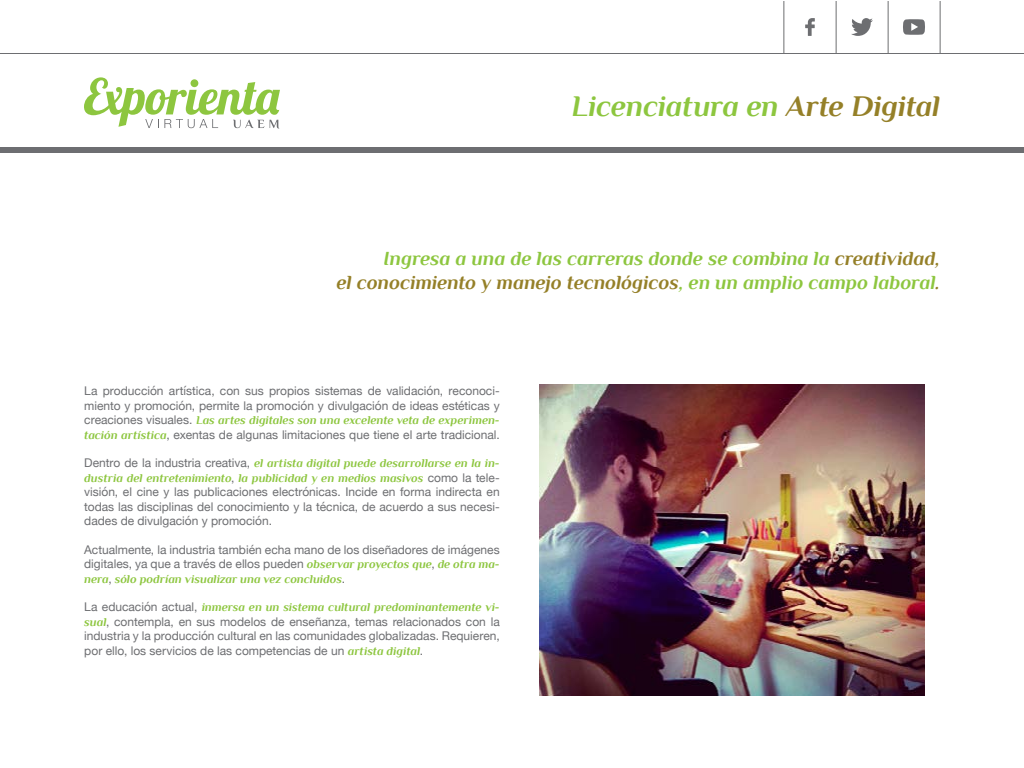
<style>
.page{position:relative;width:1024px;height:768px;background:#fff}
.page>*{position:absolute;margin:0;border:0;box-sizing:border-box;transform-origin:0 0}
.t1{font:italic 700 30px "Philosopher";letter-spacing:-.005em;color:#8dc63f}
.t2{font:italic 700 20px/24px "Philosopher";color:#8dc63f;text-align:right}
.t3{font:12px/14.4px "Helvetica Neue";color:#6d6e71}
.t4{font:italic 700 12px/14.4px "Philosopher";color:#8dc63f}
.s1{color:#958028}
.s2{font-family:"Helvetica Neue";font-weight:400;font-style:normal;color:#6d6e71}
.s3{font-family:"Philosopher";font-weight:700;font-style:italic;color:#8dc63f}
</style>
<div class="page">
<svg style="left:84px;top:77px;width:196px;height:52px"></svg>
<div style="left:0;top:147px;width:1024px;height:6px;background:#6d6e71"></div>
<hr style="left:0;top:53px;width:1024px;height:1px;background:#6d6e71">
<svg style="left:851px;top:18px;width:22px;height:18px"></svg>
<svg style="left:903px;top:19px;width:22px;height:16px"></svg>
<svg style="left:805px;top:18px;width:10px;height:18px"></svg>
<hr style="left:784px;top:1px;width:1px;height:52px;background:#6d6e71">
<hr style="left:836px;top:1px;width:1px;height:52px;background:#6d6e71">
<hr style="left:888px;top:1px;width:1px;height:52px;background:#6d6e71">
<hr style="left:940px;top:1px;width:1px;height:52px;background:#6d6e71">
<img style="left:540px;top:384px;width:384px;height:312px">
<h1 class="t1" style="left:571px;top:91px;width:370px">Licenciatura en <span class="s1">Arte Digital</span></h1>
<h2 class="t2" style="left:336px;top:247px;width:605px">Ingresa a una de las carreras donde se combina la <span class="s1">creatividad,<br>el conocimiento y manejo tecnológicos</span>, en un amplio campo laboral<span class="s1">.</span></h2>
<p class="t3" style="left:84px;top:385px;width:417px">La producción artística, con sus propios sistemas de validación, reconoci&shy;miento y promoción, permite la promoción y divulgación de ideas estéticas y</p>
<p class="t4" style="left:84px;top:413px;width:417px"><span class="s2">creaciones visuales.</span> Las artes digitales son una excelente veta de experimen-</p>
<p class="t3" style="left:84px;top:428px;width:417px"><span class="s3">tación artística</span>, exentas de algunas limitaciones que tiene el arte tradicional.</p>
<p class="t4" style="left:84px;top:456px;width:417px"><span class="s2">Dentro de la industria creativa,</span> el artista digital puede desarrollarse en la in&shy;dustria del entretenimiento<span class="s2">,</span> la publicidad y en medios masivos <span class="s2">como la tele-</span></p>
<p class="t3" style="left:84px;top:485px;width:417px;text-align:justify">visión, el cine y las publicaciones electrónicas. Incide en forma indirecta en todas las disciplinas del conocimiento y la técnica, de acuerdo a sus necesi&shy;dades de divulgación y promoción.</p>
<p class="t3" style="left:84px;top:543px;width:417px">Actualmente, la industria también echa mano de los diseñadores de imágenes digitales, ya que a través de ellos pueden <span class="s3">observar proyectos que</span>, <span class="s3">de otra ma-</span></p>
<p class="t4" style="left:84px;top:572px;width:262px">nera<span class="s2">,</span> sólo podrían visualizar una vez concluidos<span class="s2">.</span></p>
<p class="t4" style="left:84px;top:600px;width:417px"><span class="s2">La educación actual,</span> inmersa en un sistema cultural predominantemente vi-</p>
<p class="t3" style="left:84px;top:615px;width:417px;text-align:justify"><span class="s3">sual</span>, contempla, en sus modelos de enseñanza, temas relacionados con la industria y la producción cultural en las comunidades globalizadas. Requieren, por ello, los servicios de las competencias de un <span class="s3">artista digital</span>.</p>
</div>
